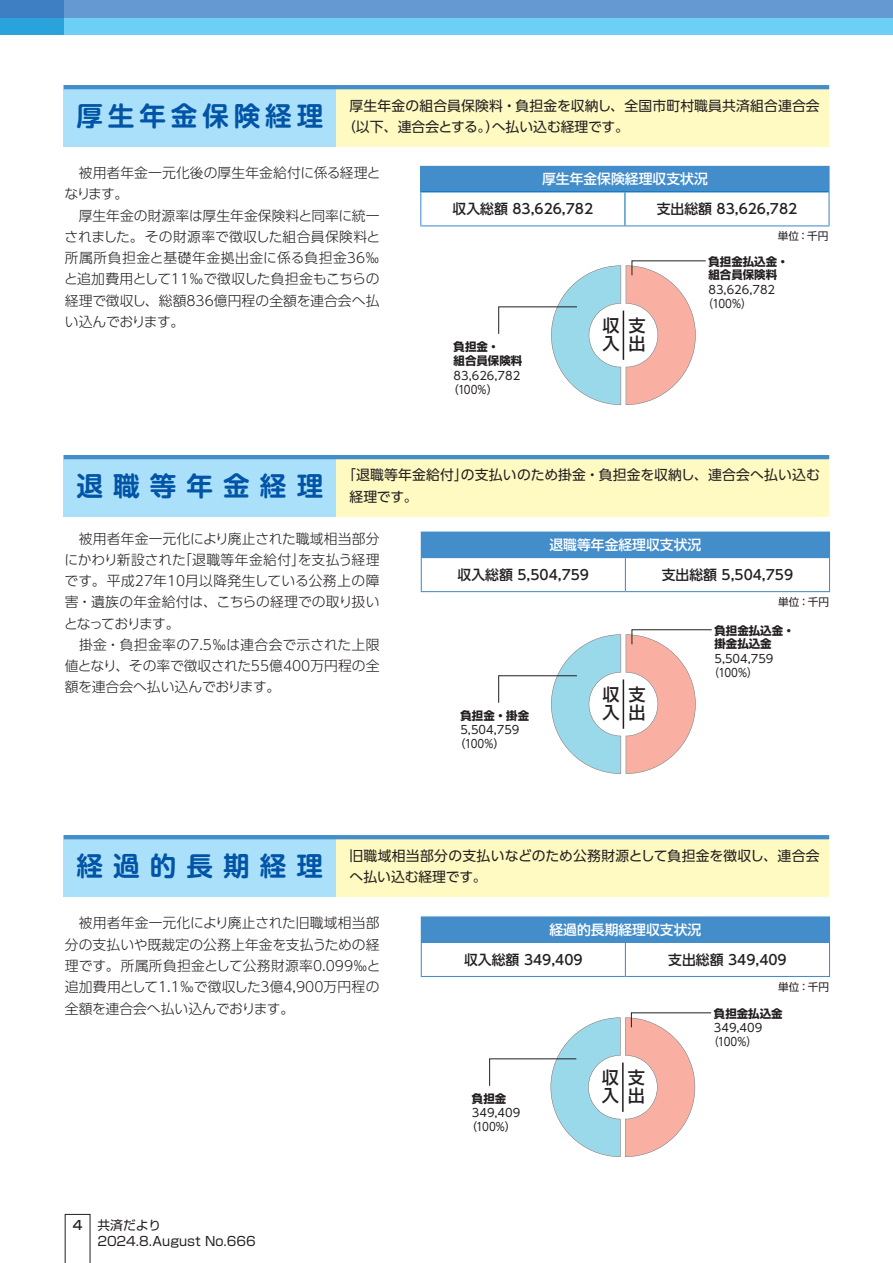
<style>
.page{position:relative;width:893px;height:1263px;background:#fff}
.page>*{position:absolute;margin:0;border:0;box-sizing:border-box;transform-origin:0 0}
.t1{font:700 26.55px "UD Shin M Go Pro De";letter-spacing:.38em;color:#0154a6}
.t2{font:700 26.55px "UD Shin M Go Pro De";letter-spacing:.185em;color:#0154a6}
.t3{font:500 17.25px/17.2px "Shin Go Pro";color:#231f20}
.t4{font:300 13.8px/21.3px "UD Shin Go Pro";color:#231f20}
.t5{font:13.8px/21.3px "UD Shin Go Pro";letter-spacing:.01em;color:#231f20}
.t6{font:500 13.8px "UD Shin Go Pro";color:#231f20}
.t7{font:500 13.8px "UD Shin Go Pro";color:#fff}
.t8{font:12.75px/15.9px "Shin Go Pro";color:#231f20}
.t9{font:500 12.75px "Shin Go Pro";color:#231f20}
.t10{font:11.4px/13.8px "UD Shin Go Pro";color:#231f20}
.t11{font:700 11.4px/13.8px "Shin Go Pro";color:#231f20}
.t12{font:10.65px "UD Shin Go Pro";color:#231f20}
</style>
<div class="page">
<div style="left:64px;top:85px;width:765px;height:62px;background:#fffac1"></div>
<div style="left:64px;top:85px;width:272px;height:62px;background:#aae0f9"></div>
<hr style="left:64px;top:85px;width:765px;height:4px;background:#448dcb">
<div style="left:64px;top:455px;width:765px;height:62px;background:#fffac1"></div>
<div style="left:64px;top:455px;width:272px;height:62px;background:#aae0f9"></div>
<hr style="left:64px;top:455px;width:765px;height:4px;background:#448dcb">
<div style="left:64px;top:835px;width:765px;height:62px;background:#fffac1"></div>
<div style="left:64px;top:835px;width:272px;height:62px;background:#aae0f9"></div>
<svg style="left:64px;top:835px;width:765px;height:4px;background:#478ecb"></svg>
<div style="left:421px;top:166px;width:408px;height:26px;background:#448dcb"></div>
<hr style="left:420px;top:166px;width:205px;height:1px;background:#448dcb">
<svg style="left:420px;top:167px;width:1px;height:25px"></svg>
<hr style="left:625px;top:166px;width:205px;height:1px;background:#448dcb">
<hr style="left:828px;top:167px;width:2px;height:25px;background:#448dcb">
<hr style="left:420px;top:192px;width:1px;height:33px;background:#448dcb">
<hr style="left:828px;top:192px;width:2px;height:33px;background:#448dcb">
<hr style="left:420px;top:225px;width:205px;height:1px;background:#448dcb">
<hr style="left:625px;top:225px;width:205px;height:1px;background:#448dcb">
<hr style="left:421px;top:191px;width:204px;height:1px;background:#0072bc">
<hr style="left:625px;top:191px;width:203px;height:1px;background:#0072bc">
<hr style="left:624px;top:192px;width:1px;height:33px;background:#0072bc">
<div style="left:421px;top:917px;width:408px;height:25px;background:#448dcb"></div>
<hr style="left:421px;top:916px;width:204px;height:1px;background:#448dcb">
<hr style="left:625px;top:916px;width:205px;height:1px;background:#448dcb">
<svg style="left:829px;top:917px;width:1px;height:25px"></svg>
<hr style="left:421px;top:942px;width:204px;height:1px;background:#448dcb">
<hr style="left:421px;top:943px;width:1px;height:33px;background:#448dcb">
<hr style="left:625px;top:942px;width:205px;height:1px;background:#448dcb">
<hr style="left:625px;top:943px;width:1px;height:33px;background:#448dcb">
<hr style="left:829px;top:943px;width:1px;height:33px;background:#448dcb">
<hr style="left:421px;top:976px;width:204px;height:1px;background:#448dcb">
<hr style="left:625px;top:976px;width:205px;height:1px;background:#448dcb">
<div style="left:421px;top:532px;width:408px;height:26px;background:#448dcb"></div>
<hr style="left:421px;top:531px;width:204px;height:2px;background:#448dcb">
<hr style="left:625px;top:531px;width:205px;height:2px;background:#448dcb">
<svg style="left:829px;top:533px;width:1px;height:24px"></svg>
<hr style="left:421px;top:558px;width:1px;height:33px;background:#448dcb">
<hr style="left:625px;top:557px;width:205px;height:1px;background:#448dcb">
<hr style="left:625px;top:558px;width:1px;height:33px;background:#448dcb">
<hr style="left:829px;top:558px;width:1px;height:33px;background:#448dcb">
<hr style="left:421px;top:591px;width:204px;height:1px;background:#448dcb">
<hr style="left:625px;top:591px;width:205px;height:1px;background:#448dcb">
<svg style="left:489px;top:1012px;width:223px;height:145px"></svg>
<svg style="left:498px;top:629px;width:214px;height:145px"></svg>
<svg style="left:498px;top:260px;width:208px;height:145px"></svg>
<div style="left:0;top:0;width:893px;height:34px;background:#6bcff6"></div>
<div style="left:0;top:0;width:893px;height:17px;background:#6599d1"></div>
<div style="left:0;top:17px;width:64px;height:17px;background:#2aa2db"></div>
<div style="left:0;top:0;width:64px;height:17px;background:#3d7fc2"></div>
<svg style="left:65px;top:1214px;width:25px;height:49px"></svg>
<h1 class="t2" style="left:76px;top:94px;width:248px">厚生年金保険経理</h1>
<p class="t5" style="left:342px;top:94px;width:479px;text-indent:7px">厚生年金の組合員保険料・負担金を収納し、全国市町村職員共済組合連合会（以下、連合会とする。）へ払い込む経理です。</p>
<p class="t4" style="left:64px;top:162px;width:318px">　被用者年金一元化後の厚生年金給付に係る経理となります。<br>　厚生年金の財源率は厚生年金保険料と同率に統一されました。その財源率で徴収した組合員保険料と所属所負担金と基礎年金拠出金に係る負担金36‰と追加費用として11‰で徴収した負担金もこちらの経理で徴収し、総額836億円程の全額を連合会へ払い込んでおります。</p>
<p class="t7" style="left:542px;top:168px;width:167px">厚生年金保険経理収支状況</p>
<p class="t6" style="left:453px;top:198px;width:142px">収入総額 83,626,782</p>
<p class="t6" style="left:657px;top:198px;width:142px">支出総額 83,626,782</p>
<p class="t12" style="left:778px;top:227px;width:52px">単位：千円</p>
<p class="t11" style="left:454px;top:338px;width:70px">負担金・<br>組合員保険料</p>
<p class="t10" style="left:447px;top:368px;width:74px;text-indent:6px">83,626,782（100％）</p>
<p class="t3" style="left:602px;top:315px;width:18px">収入</p>
<p class="t3" style="left:628px;top:315px;width:18px">支出</p>
<p class="t11" style="left:708px;top:253px;width:82px">負担金払込金・組合員保険料</p>
<p class="t10" style="left:703px;top:283px;width:74px;text-indent:6px">83,626,782（100％）</p>
<h1 class="t1" style="left:76px;top:464px;width:248px">退職等年金経理</h1>
<p class="t5" style="left:350px;top:464px;width:472px;text-indent:-7px">「退職等年金給付」の支払いのため掛金・負担金を収納し、連合会へ払い込む経理です。</p>
<p class="t4" style="left:64px;top:527px;width:317px">　被用者年金一元化により廃止された職域相当部分にかわり新設された「退職等年金給付」を支払う経理です。平成27年10月以降発生している公務上の障害・遺族の年金給付は、こちらの経理での取り扱いとなっております。<br>　掛金・負担金率の7.5‰は連合会で示された上限値となり、その率で徴収された55億400万円程の全額を連合会へ払い込んでおります。</p>
<p class="t7" style="left:549px;top:534px;width:154px">退職等年金経理収支状況</p>
<p class="t6" style="left:458px;top:563px;width:133px">収入総額 5,504,759</p>
<p class="t6" style="left:662px;top:563px;width:133px">支出総額 5,504,759</p>
<p class="t12" style="left:778px;top:593px;width:52px">単位：千円</p>
<p class="t11" style="left:460px;top:707px;width:70px">負担金・掛金</p>
<p class="t10" style="left:454px;top:723px;width:67px;text-indent:6px">5,504,759（100％）</p>
<p class="t3" style="left:602px;top:684px;width:18px">収入</p>
<p class="t3" style="left:628px;top:684px;width:18px">支出</p>
<p class="t11" style="left:714px;top:622px;width:82px">負担金払込金・掛金払込金</p>
<p class="t10" style="left:709px;top:651px;width:66px;text-indent:6px">5,504,759（100％）</p>
<h1 class="t1" style="left:76px;top:844px;width:248px">経過的長期経理</h1>
<p class="t5" style="left:350px;top:844px;width:472px">旧職域相当部分の支払いなどのため公務財源として負担金を徴収し、連合会へ払い込む経理です。</p>
<p class="t4" style="left:65px;top:912px;width:317px;text-align:justify">　被用者年金一元化により廃止された旧職域相当部分の支払いや既裁定の公務上年金を支払うための経理です。所属所負担金として公務財源率0.099‰と追加費用として1.1‰で徴収した3億4,900万円程の全額を連合会へ払い込んでおります。</p>
<p class="t9" style="left:73px;top:1214px;width:11px">4</p>
<p class="t8" style="left:98px;top:1215px;width:160px">共済だより<br>2024.8.August No.666</p>
<p class="t7" style="left:549px;top:918px;width:154px">経過的長期経理収支状況</p>
<p class="t6" style="left:464px;top:948px;width:120px">収入総額 349,409</p>
<p class="t6" style="left:668px;top:948px;width:120px">支出総額 349,409</p>
<p class="t12" style="left:778px;top:978px;width:52px">単位：千円</p>
<p class="t11" style="left:472px;top:1090px;width:36px">負担金</p>
<p class="t10" style="left:466px;top:1106px;width:56px;text-align:center">349,409（100％）</p>
<p class="t3" style="left:602px;top:1067px;width:18px">収入</p>
<p class="t3" style="left:628px;top:1067px;width:18px">支出</p>
<p class="t11" style="left:714px;top:1005px;width:70px">負担金払込金</p>
<p class="t10" style="left:708px;top:1020px;width:55px;text-align:center">349,409（100％）</p>
</div>
